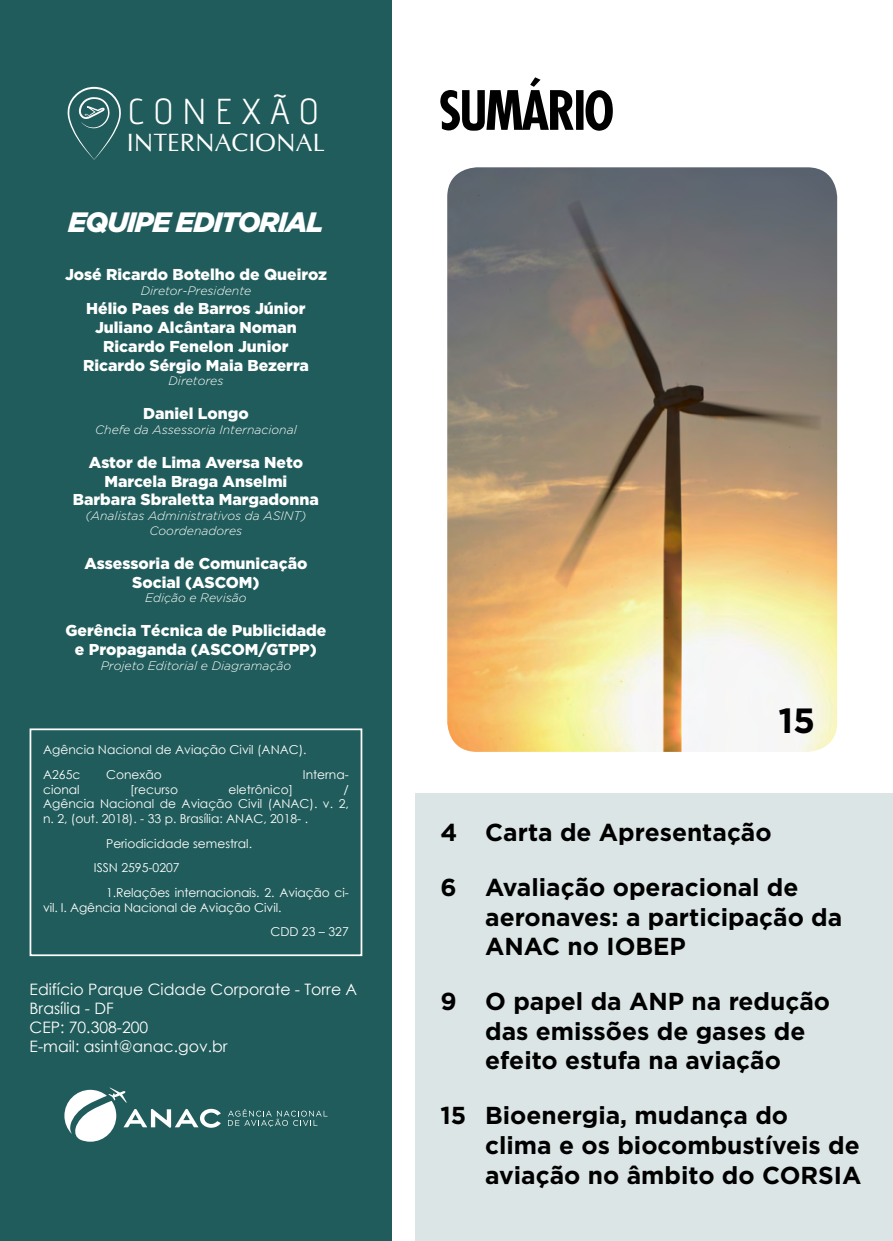
<style>
.page{position:relative;width:893px;height:1241px;background:#fff}
.page>*{position:absolute;margin:0;border:0;box-sizing:border-box;transform-origin:0 0}
.t1{font:700 condensed 52.5px "Futura";letter-spacing:-.04em;color:#000}
.t2{font:36.05px "advent";color:#fff}
.t3{font:700 35px "Gotham HTF";color:#000}
.t4{font:italic 900 28px "Gotham HTF";letter-spacing:-.045em;color:#fff}
.t5{font:25.03px "CG Omega";color:#fff}
.t6{font:700 24.5px/29.8px "Gotham HTF";color:#000}
.t7{font:900 15.75px/18.9px "Gotham HTF";color:#fff;text-align:center}
.t8{font:15.75px/18.9px "Century Gothic";color:#fff}
.t9{font:12.25px/14.7px "Century Gothic";color:#fff}
.t10{font:italic 300 12.25px/14.7px "Gotham HTF";color:#fff;text-align:center}
</style>
<div class="page">
<div style="left:0;top:0;width:392px;height:1240px;background:#205c5b"></div>
<div style="left:415px;top:792px;width:478px;height:448px;background:#dbe5e5"></div>
<svg style="left:67px;top:87px;width:54px;height:73px"></svg>
<svg style="left:64px;top:1087px;width:157px;height:54px"></svg>
<svg style="left:228px;top:1109px;width:99px;height:17px"></svg>
<div style="left:30px;top:728px;width:332px;height:227px;border:2px solid #fff"></div>
<img style="left:447px;top:167px;width:390px;height:584px">
<h2 class="t2" style="left:128px;top:89px;width:193px">C O N E X Ã O</h2>
<h3 class="t5" style="left:127px;top:127px;width:200px">INTERNACIONAL</h3>
<h3 class="t4" style="left:68px;top:206px;width:257px">EQUIPE EDITORIAL</h3>
<p class="t7" style="left:65px;top:265px;width:263px">José Ricardo Botelho de Queiroz</p>
<p class="t10" style="left:141px;top:283px;width:112px">Diretor-Presidente</p>
<p class="t7" style="left:83px;top:298px;width:227px">Hélio Paes de Barros Júnior<br>Juliano Alcântara Noman<br>Ricardo Fenelon Junior<br>Ricardo Sérgio Maia Bezerra</p>
<p class="t10" style="left:168px;top:373px;width:56px">Diretores</p>
<p class="t7" style="left:143px;top:403px;width:107px">Daniel Longo</p>
<p class="t10" style="left:95px;top:422px;width:203px">Chefe da Assessoria Internacional</p>
<p class="t7" style="left:73px;top:452px;width:248px">Astor de Lima Aversa Neto<br>Marcela Braga Anselmi<br>Barbara Sbraletta Margadonna</p>
<p class="t10" style="left:86px;top:508px;width:222px">(Analistas Administrativos da ASINT)<br>Coordenadores</p>
<p class="t7" style="left:84px;top:553px;width:225px">Assessoria de Comunicação<br>Social (ASCOM)</p>
<p class="t10" style="left:145px;top:590px;width:103px">Edição e Revisão</p>
<p class="t7" style="left:65px;top:620px;width:262px">Gerência Técnica de Publicidade e Propaganda (ASCOM/GTPP)</p>
<p class="t10" style="left:101px;top:658px;width:192px">Projeto Editorial e Diagramação</p>
<p class="t9" style="left:43px;top:737px;width:265px;line-height:24.7px">Agência Nacional de Aviação Civil (ANAC).<br>A265c</p>
<p class="t9" style="left:106px;top:766px;width:57px">Conexão</p>
<p class="t9" style="left:303px;top:766px;width:47px">Interna-</p>
<p class="t9" style="left:43px;top:781px;width:38px">cional</p>
<p class="t9" style="left:130px;top:781px;width:49px">[recurso</p>
<p class="t9" style="left:229px;top:781px;width:66px">eletrônico]</p>
<p class="t9" style="left:43px;top:781px;width:307px;text-align:justify;text-indent:300px">/ Agência Nacional de Aviação Civil (ANAC). v. 2, n. 2, (out. 2018). - 33 p. Brasília: ANAC, 2018- .</p>
<p class="t9" style="left:94px;top:830px;width:160px;line-height:24.7px;text-indent:12px">Periodicidade semestral.<br>ISSN 2595-0207</p>
<p class="t9" style="left:43px;top:884px;width:307px;text-indent:63px">1.Relações internacionais. 2. Aviação ci&shy;vil. I. Agência Nacional de Aviação Civil.</p>
<p class="t9" style="left:270px;top:924px;width:80px">CDD 23 – 327</p>
<p class="t8" style="left:30px;top:979px;width:329px">Edifício Parque Cidade Corporate - Torre A<br>Brasília - DF<br>CEP: 70.308-200<br>E-mail: asint@anac.gov.br</p>
<h1 class="t1" style="left:439px;top:76px;width:178px">SUMÁRIO</h1>
<h3 class="t3" style="left:778px;top:700px;width:38px">15</h3>
<h3 class="t6" style="left:441px;top:816px;width:333px">4 Carta de Apresentação</h3>
<h3 class="t6" style="left:485px;top:871px;width:359px;text-indent:-45px">6 Avaliação operacional de aeronaves: a participação da<br>ANAC no IOBEP</h3>
<h3 class="t6" style="left:485px;top:985px;width:346px;text-indent:-45px">9 O papel da ANP na redução das emissões de gases de efeito estufa na aviação</h3>
<h3 class="t6" style="left:485px;top:1099px;width:378px;text-indent:-45px">15 Bioenergia, mudança do<br>clima e os biocombustíveis de aviação no âmbito do CORSIA</h3>
</div>
